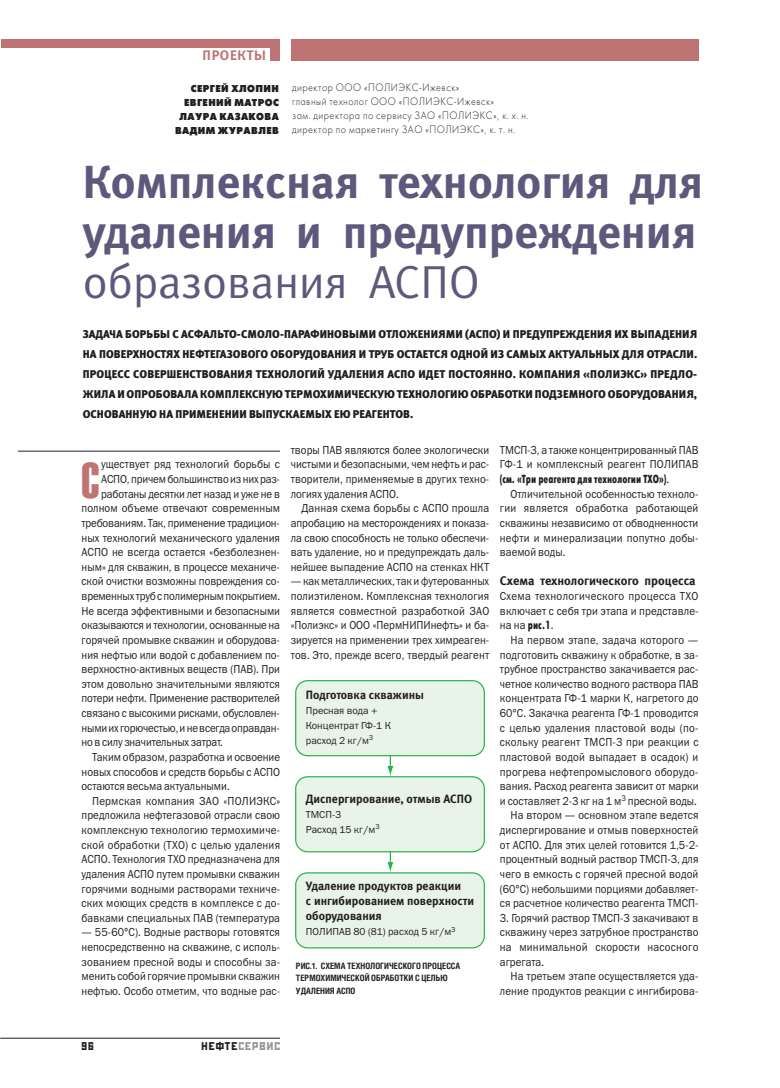
<style>
.page{position:relative;width:780px;height:1088px;background:#fff}
.page>*{position:absolute;margin:0;border:0;box-sizing:border-box;transform-origin:0 0}
.t1{font:49.38px "Helios Extra Compressed";color:#be7475}
.t2{font:46.25px/50px "Meta Bold LFC";color:#5f587c}
.t3{font:46.25px "Meta Normal LFC";color:#5f587c}
.t4{font:13.75px "Meta Bold Caps C";letter-spacing:.05em;color:#be7475}
.t5{font:12.5px "Meta Bold LFC";color:#231f20}
.t6{font:12px/15px "Meta Bold LFC";color:#231f20}
.t7{font:11.75px/14.6px "Franklin Gothic Book C";letter-spacing:.005em;color:#231f20;text-align:justify;scale:.91 1}
.t8{font:11.75px "Franklin Gothic Book C";letter-spacing:-.015em;color:#231f20;scale:.91 1}
.t9{font:11.75px "Futura Futuris X Cond C";letter-spacing:.005em;color:#231f20;scale:.91 1}
.t10{font:11.25px/20px "Meta Black Caps LFC";letter-spacing:.01em;color:#231f20;text-align:justify}
.t11{font:11.25px/13.9px "Futura Light C";letter-spacing:.05em;color:#231f20;scale:.9 1}
.t12{font:11.25px "Stenberg C";letter-spacing:.1em;color:#939598}
.t13{font:11.25px "Stenberg C";color:#231f20}
.t14{font:10.25px/15px "Franklin Gothic Book C";color:#231f20}
.t15{font:10px/13.9px "Futura Futuris XC";letter-spacing:.05em;color:#231f20;text-align:right;scale:.9 1}
.t16{font:700 8.75px/12.5px "Helios Cond";color:#231f20}
.s1{font-family:"Franklin Gothic Book C"}
.s2{font-family:"Futura Futuris X Cond C"}
.s3{color:#231f20}
</style>
<div class="page">
<div style="left:1px;top:39px;width:697px;height:21px;background:#be7475"></div>
<div style="left:280px;top:18px;width:11px;height:52px;background:#fff"></div>
<hr style="left:0;top:1038px;width:280px;height:1px;background:#231f20">
<div style="left:1px;top:48px;width:269px;height:17px;background:#fff"></div>
<hr style="left:18px;top:451px;width:262px;height:1px;background:#231f20">
<div style="left:296px;top:873px;width:188px;height:75px;background:#e9f4e8;border-radius:12px"></div>
<div style="left:295px;top:872px;width:190px;height:76px;border:1px solid #23b24b;border-radius:12px"></div>
<div style="left:296px;top:777px;width:188px;height:75px;background:#e9f4e8;border-radius:12px"></div>
<div style="left:295px;top:776px;width:190px;height:76px;border:1px solid #23b24b;border-radius:12px"></div>
<div style="left:296px;top:681px;width:188px;height:75px;background:#e9f4e8;border-radius:12px"></div>
<div style="left:295px;top:680px;width:190px;height:76px;border:1px solid #23b24b;border-radius:12px"></div>
<svg style="left:387px;top:755px;width:6px;height:21px"></svg>
<svg style="left:387px;top:851px;width:6px;height:21px"></svg>
<p class="t4" style="left:203px;top:47px;width:65px">ПРОЕКТЫ</p>
<p class="t15" style="left:175px;top:83px;width:117px">СЕРГЕЙ ХЛОПИН<br>ЕВГЕНИЙ МАТРОС<br>ЛАУРА КАЗАКОВА<br>ВАДИМ ЖУРАВЛЕВ</p>
<p class="t11" style="left:292px;top:82px;width:264px">директор ООО «ПОЛИЭКС-Ижевск»<br>главный технолог ООО «ПОЛИЭКС-Ижевск»<br>зам. директора по сервису ЗАО «ПОЛИЭКС», к. х. н. директор по маркетингу ЗАО «ПОЛИЭКС», к. т. н.</p>
<h2 class="t2" style="left:83px;top:160px;width:620px">Комплексная технология для удаления и предупреждения</h2>
<h2 class="t3" style="left:83px;top:264px;width:398px">образования АСПО</h2>
<p class="t10" style="left:83px;top:324px;width:616px">ЗАДАЧА БОРЬБЫ С АСФАЛЬТО-СМОЛО-ПАРАФИНОВЫМИ ОТЛОЖЕНИЯМИ (АСПО) И ПРЕДУПРЕЖДЕНИЯ ИХ ВЫПАДЕНИЯ НА ПОВЕРХНОСТЯХ НЕФТЕГАЗОВОГО ОБОРУДОВАНИЯ И ТРУБ ОСТАЕТСЯ ОДНОЙ ИЗ САМЫХ АКТУАЛЬНЫХ ДЛЯ ОТРАСЛИ.<br>ПРОЦЕСС СОВЕРШЕНСТВОВАНИЯ ТЕХНОЛОГИЙ УДАЛЕНИЯ АСПО ИДЕТ ПОСТОЯННО. КОМПАНИЯ «ПОЛИЭКС» ПРЕДЛО-ЖИЛА И ОПРОБОВАЛА КОМПЛЕКСНУЮ ТЕРМОХИМИЧЕСКУЮ ТЕХНОЛОГИЮ ОБРАБОТКИ ПОДЗЕМНОГО ОБОРУДОВАНИЯ, ОСНОВАННУЮ НА ПРИМЕНЕНИИ ВЫПУСКАЕМЫХ ЕЮ РЕАГЕНТОВ.</p>
<p class="t7" style="left:101px;top:458px;width:198px">уществует ряд технологий борьбы с</p>
<p class="t8" style="left:101px;top:475px;width:198px">АСПО, причем большинство из них раз-</p>
<p class="t8" style="left:101px;top:490px;width:198px">работаны десятки лет назад и уже не в</p>
<p class="t7" style="left:81px;top:502px;width:220px">полном объеме отвечают современным</p>
<p class="t8" style="left:81px;top:519px;width:219px">требованиям. Так, применение традицион-</p>
<p class="t7" style="left:81px;top:531px;width:220px">ных технологий механического удаления</p>
<p class="t7" style="left:81px;top:546px;width:219px">АСПО не всегда остается «безболезнен-</p>
<p class="t7" style="left:81px;top:560px;width:219px">ным» для скважин, в процессе механиче-</p>
<p class="t7" style="left:81px;top:575px;width:219px">ской очистки возможны повреждения со-</p>
<p class="t8" style="left:81px;top:592px;width:220px">временных труб с полимерным покрытием.</p>
<p class="t7" style="left:81px;top:604px;width:220px">Не всегда эффективными и безопасными</p>
<p class="t8" style="left:81px;top:621px;width:220px">оказываются и технологии, основанные на</p>
<p class="t7" style="left:81px;top:634px;width:219px">горячей промывке скважин и оборудова-</p>
<p class="t7" style="left:81px;top:648px;width:219px">ния нефтью или водой с добавлением по-</p>
<p class="t7" style="left:81px;top:663px;width:220px">верхностно-активных веществ (ПАВ). При</p>
<p class="t7" style="left:81px;top:677px;width:220px">этом довольно значительными являются</p>
<p class="t8" style="left:81px;top:694px;width:220px">потери нефти. Применение растворителей</p>
<p class="t8" style="left:81px;top:709px;width:219px">связано с высокими рисками, обусловлен-</p>
<p class="t8" style="left:81px;top:724px;width:219px">ными их горючестью, и не всегда оправдан-</p>
<p class="t8" style="left:81px;top:738px;width:157px">но в силу значительных затрат.</p>
<p class="t7" style="left:92px;top:751px;width:208px">Таким образом, разработка и освоение</p>
<p class="t7" style="left:81px;top:765px;width:220px">новых способов и средств борьбы с АСПО</p>
<p class="t7" style="left:81px;top:780px;width:164px">остаются весьма актуальными.</p>
<p class="t7" style="left:92px;top:794px;width:208px">Пермская компания ЗАО «ПОЛИЭКС»</p>
<p class="t7" style="left:81px;top:809px;width:220px">предложила нефтегазовой отрасли свою</p>
<p class="t7" style="left:81px;top:824px;width:220px">комплексную технологию термохимиче-</p>
<p class="t7" style="left:81px;top:838px;width:220px">ской обработки (ТХО) с целью удаления</p>
<p class="t7" style="left:81px;top:853px;width:220px">АСПО. Технология ТХО предназначена для</p>
<p class="t7" style="left:81px;top:868px;width:220px">удаления АСПО путем промывки скважин</p>
<p class="t7" style="left:81px;top:882px;width:220px">горячими водными растворами техниче-</p>
<p class="t7" style="left:81px;top:897px;width:220px">ских моющих средств в комплексе с до-</p>
<p class="t7" style="left:81px;top:911px;width:220px">бавками специальных ПАВ (температура</p>
<p class="t7" style="left:81px;top:926px;width:220px">— 55-60°C). Водные растворы готовятся непосредственно на скважине, с исполь&shy;зованием пресной воды и способны за&shy;менить собой горячие промывки скважин нефтью. Особо отметим, что водные рас-</p>
<h1 class="t1" style="left:81px;top:462px;width:20px">C</h1>
<p class="t7" style="left:291px;top:443px;width:220px">творы ПАВ являются более экологически чистыми и безопасными, чем нефть и рас&shy;творители, применяемые в других техно&shy;логиях удаления АСПО.</p>
<p class="t7" style="left:291px;top:502px;width:220px;text-indent:11px">Данная схема борьбы с АСПО прошла апробацию на месторождениях и показа&shy;ла свою способность не только обеспечи&shy;вать удаление, но и предупреждать даль&shy;нейшее выпадение АСПО на стенках НКТ</p>
<p class="t7" style="left:291px;top:575px;width:220px">— как металлических, так и футерованных полиэтиленом. Комплексная технология является совместной разработкой ЗАО «Полиэкс» и ООО «ПермНИПИнефть» и ба&shy;зируется на применении трех химреаген&shy;тов. Это, прежде всего, твердый реагент</p>
<p class="t6" style="left:306px;top:688px;width:120px">Подготовка скважины</p>
<p class="t14" style="left:306px;top:703px;width:87px">Пресная вода +<br>Концентрат ГФ-1 К расход 2 кг/м<sup>3</sup></p>
<p class="t6" style="left:306px;top:792px;width:168px">Диспергирование, отмыв АСПО</p>
<p class="t14" style="left:306px;top:807px;width:75px">ТМСП-3<br>Расход 15 кг/м<sup>3</sup></p>
<p class="t6" style="left:306px;top:879px;width:170px">Удаление продуктов реакции<br>с ингибированием поверхности оборудования</p>
<p class="t14" style="left:306px;top:925px;width:151px">ПОЛИПАВ 80 (81) расход 5 кг/м<sup>3</sup></p>
<p class="t16" style="left:296px;top:960px;width:166px">РИС.1. СХЕМА ТЕХНОЛОГИЧЕСКОГО ПРОЦЕССА<br>ТЕРМОХИМИЧЕСКОЙ ОБРАБОТКИ С ЦЕЛЬЮ<br>УДАЛЕНИЯ АСПО</p>
<p class="t7" style="left:500px;top:443px;width:220px">ТМСП-3, а также концентрированный ПАВ<br>ГФ-1 и комплексный реагент ПОЛИПАВ</p>
<p class="t9" style="left:500px;top:474px;width:187px">(см. «Три реагента для технологии ТХО»)<span class="s1">.</span></p>
<p class="t7" style="left:500px;top:487px;width:220px;text-indent:11px">Отличительной особенностью техноло&shy;гии является обработка работающей скважины независимо от обводненности нефти и минерализации попутно добы&shy;ваемой воды.</p>
<p class="t5" style="left:500px;top:576px;width:197px">Схема технологического процесса</p>
<p class="t7" style="left:500px;top:590px;width:220px">Схема технологического процесса ТХО включает с себя три этапа и представле&shy;на на <span class="s2">рис.1</span>.</p>
<p class="t7" style="left:500px;top:634px;width:220px;text-align:right">На первом этапе, задача которого — подготовить скважину к обработке, в за&shy;трубное пространство закачивается рас&shy;четное количество водного раствора ПАВ концентрата ГФ-1 марки К, нагретого до 60°С. Закачка реагента ГФ-1 проводится с целью удаления пластовой воды (по&shy;скольку реагент ТМСП-3 при реакции с пластовой водой выпадает в осадок) и прогрева нефтепромыслового оборудо&shy;вания. Расход реагента зависит от марки и составляет 2-3 кг на 1 м<sup>3</sup> пресной воды.<br>На втором — основном этапе ведется диспергирование и отмыв поверхностей от АСПО. Для этих целей готовится 1,5-2- процентный водный раствор ТМСП-3, для чего в емкость с горячей пресной водой (60°С) небольшими порциями добавляет&shy;ся расчетное количество реагента ТМСП-</p>
<p class="t7" style="left:500px;top:911px;width:220px">3. Горячий раствор ТМСП-3 закачивают в скважину через затрубное пространство на минимальной скорости насосного агрегата.</p>
<p class="t7" style="left:500px;top:970px;width:220px;text-align:right">На третьем этапе осуществляется уда&shy;ление продуктов реакции с ингибирова-</p>
<p class="t13" style="left:81px;top:1039px;width:14px">96</p>
<p class="t12" style="left:202px;top:1039px;width:80px"><span class="s3">НЕФТЕ</span>СЕРВИС</p>
</div>
